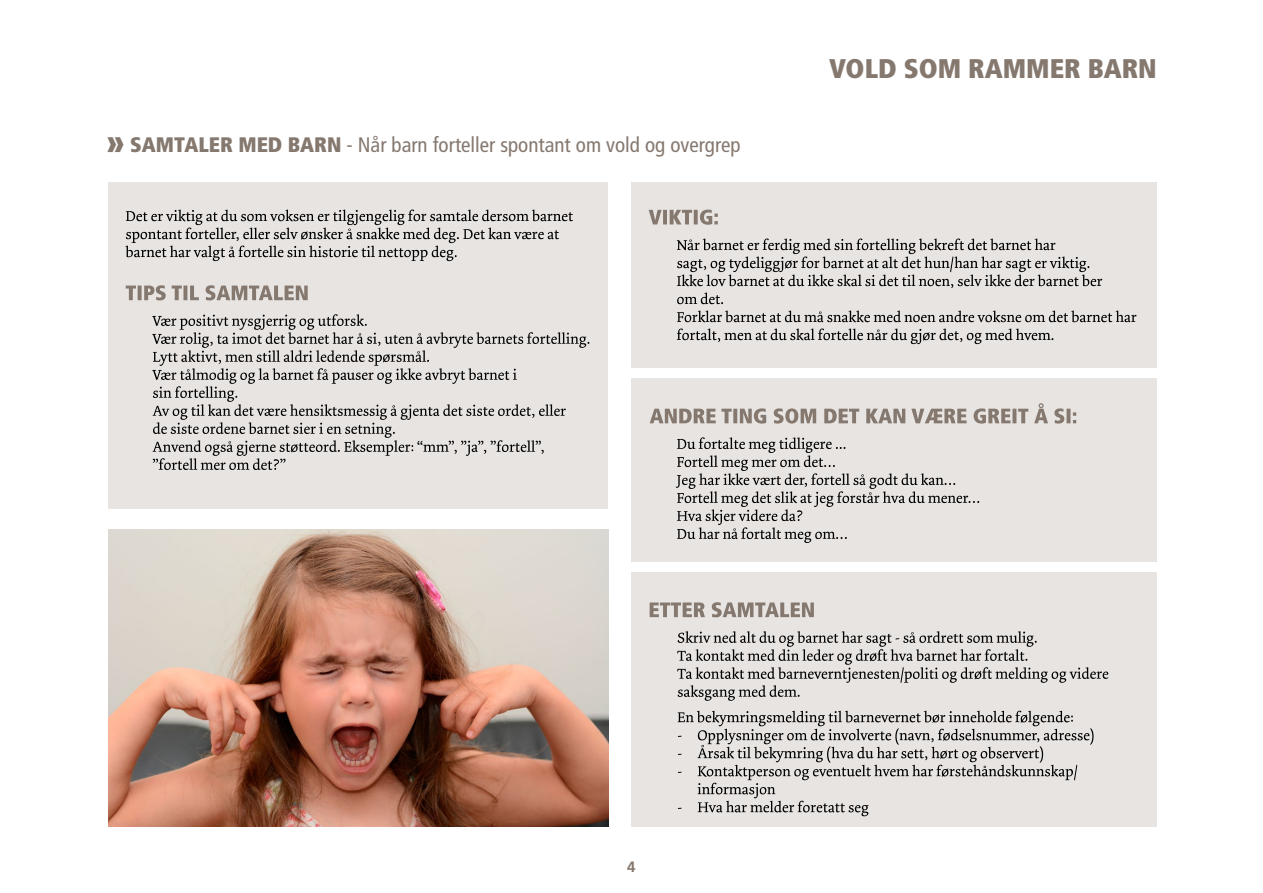
<style>
.page{position:relative;width:1263px;height:893px;background:#fff}
.page>*{position:absolute;margin:0;border:0;box-sizing:border-box;transform-origin:0 0}
.t1{font:900 condensed 27px "Frutiger";color:#85786f}
.t2{font:condensed 21px "Frutiger";color:#85786f}
.t3{font:900 condensed 21px "Frutiger";color:#85786f}
.t4{font:700 15px "Frutiger";color:#85786f}
.s1{font-size:36px}
</style>
<div class="page">
<div style="left:108px;top:183px;width:500px;height:326px;background:#e7e4e2"></div>
<div style="left:631px;top:378px;width:526px;height:184px;background:#e7e4e2"></div>
<div style="left:631px;top:183px;width:526px;height:185px;background:#e7e4e2"></div>
<div style="left:631px;top:572px;width:526px;height:255px;background:#e7e4e2"></div>
<img style="left:108px;top:530px;width:500px;height:297px">
<svg style="left:676px;top:437px;width:303px;height:106px"></svg>
<svg style="left:650px;top:403px;width:426px;height:21px"></svg>
<svg style="left:677px;top:329px;width:376px;height:15px"></svg>
<svg style="left:677px;top:311px;width:459px;height:11px"></svg>
<svg style="left:677px;top:239px;width:425px;height:65px"></svg>
<svg style="left:649px;top:210px;width:69px;height:15px"></svg>
<svg style="left:126px;top:285px;width:182px;height:15px"></svg>
<svg style="left:125px;top:210px;width:448px;height:51px"></svg>
<svg style="left:152px;top:314px;width:437px;height:156px"></svg>
<svg style="left:678px;top:711px;width:415px;height:105px"></svg>
<svg style="left:677px;top:631px;width:431px;height:70px"></svg>
<svg style="left:650px;top:602px;width:164px;height:15px"></svg>
<p class="t3" style="left:106px;top:132px;width:82px"><span class="s1">»</span> SAMTALER</p>
<p class="t3" style="left:238px;top:132px;width:64px">MED BARN</p>
<p class="t2" style="left:346px;top:132px;width:396px">- Når barn forteller spontant om vold og overgrep</p>
<p class="t1" style="left:829px;top:52px;width:329px">VOLD SOM RAMM ER BARN</p>
<p class="t4" style="left:627px;top:857px;width:10px">4</p>
</div>
